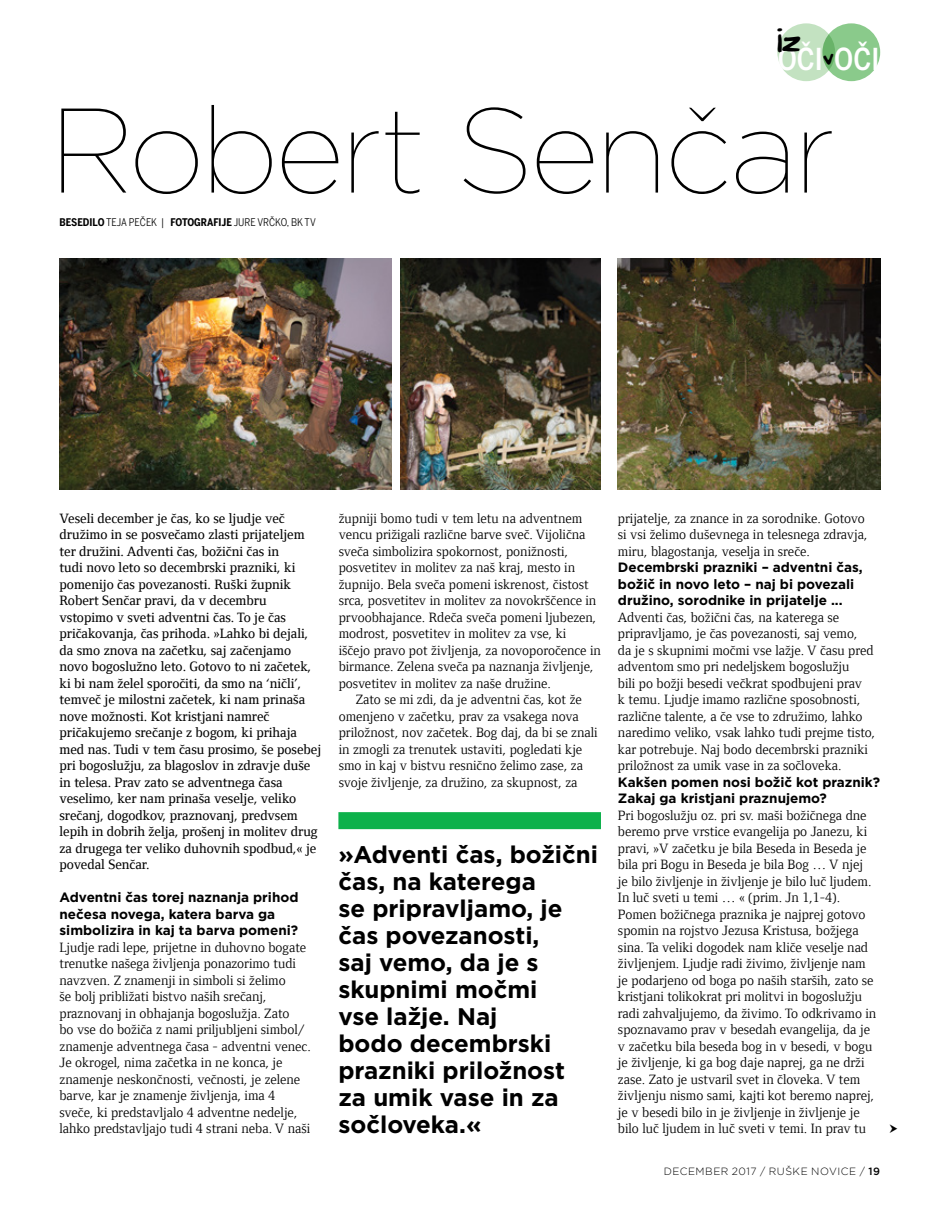
<style>
.page{position:relative;width:944px;height:1212px;background:#fff}
.page>*{position:absolute;margin:0;border:0;box-sizing:border-box;transform-origin:0 0}
.t1{font:100 120px "Gotham";letter-spacing:-.035em;color:#000}
.t2{font:30.45px "Hand Of Sean";color:#000}
.t3{font:500 30px "Benton Sans Cond";color:#fff}
.t4{font:700 24px/27px "Gotham";color:#000}
.t5{font:13.8px/16.5px "Foundry Form Serif";color:#000}
.t6{font:500 13.8px/16.5px "Foundry Form Serif";color:#000}
.t7{font:700 13.5px/16.5px "Gotham";color:#000}
.t8{font:10.5px "Benton Sans Cond";color:#000}
.t9{font:300 10.5px "Gotham";letter-spacing:.045em;color:#000}
.s1{font-weight:700}
.s2{font-weight:500}
</style>
<div class="page">
<div style="left:777px;top:23px;width:58px;height:58px;background:#c3e2c1;border-radius:50%"></div>
<div style="left:822px;top:23px;width:58px;height:58px;background:#8aca8b;border-radius:50%"></div>
<img style="left:60px;top:259px;width:332px;height:231px">
<img style="left:400px;top:259px;width:201px;height:231px">
<img style="left:618px;top:259px;width:262px;height:231px">
<div style="left:338px;top:812px;width:263px;height:17px;background:#0db14b"></div>
<p class="t2" style="left:777px;top:12px;width:58px">iz <sub>v</sub></p>
<p class="t1" style="left:49px;top:76px;width:786px">Robert Senčar</p>
<p class="t3" style="left:778px;top:42px;width:103px">OČI OČI</p>
<p class="t8" style="left:60px;top:216px;width:258px"><span class="s1">BESEDILO</span> TEJA PEČEK | <span class="s1">FOTOGRAFIJE</span> JURE VRČKO, BK TV</p>
<p class="t6" style="left:60px;top:510px;width:263px">Veseli december je čas, ko se ljudje več družimo in se posvečamo zlasti prijateljem ter družini. Adventi čas, božični čas in<br>tudi novo leto so decembrski prazniki, ki pomenijo čas povezanosti. Ruški župnik Robert Senčar pravi, da v decembru vstopimo v sveti adventni čas. To je čas pričakovanja, čas prihoda. »Lahko bi dejali, da smo znova na začetku, saj začenjamo novo bogoslužno leto. Gotovo to ni začetek, ki bi nam želel sporočiti, da smo na ‘ničli’, temveč je milostni začetek, ki nam prinaša nove možnosti. Kot kristjani namreč pričakujemo srečanje z bogom, ki prihaja med nas. Tudi v tem času prosimo, še posebej pri bogoslužju, za blagoslov in zdravje duše in telesa. Prav zato se adventnega časa veselimo, ker nam prinaša veselje, veliko srečanj, dogodkov, praznovanj, predvsem lepih in dobrih želja, prošenj in molitev drug za drugega ter veliko duhovnih spodbud,« je povedal Senčar.</p>
<p class="t7" style="left:60px;top:889px;width:240px">Adventni čas torej naznanja prihod nečesa novega, katera barva ga simbolizira in kaj ta barva pomeni?</p>
<p class="t5" style="left:60px;top:939px;width:253px">Ljudje radi lepe, prijetne in duhovno bogate trenutke našega življenja ponazorimo tudi navzven. Z znamenji in simboli si želimo<br>še bolj približati bistvo naših srečanj, praznovanj in obhajanja bogoslužja. Zato<br>bo vse do božiča z nami priljubljeni simbol/ znamenje adventnega časa - adventni venec.<br>Je okrogel, nima začetka in ne konca, je znamenje neskončnosti, večnosti, je zelene barve, kar je znamenje življenja, ima 4 sveče, ki predstavljalo 4 adventne nedelje, lahko predstavljajo tudi 4 strani neba. V naši</p>
<p class="t5" style="left:339px;top:510px;width:245px">župniji bomo tudi v tem letu na adventnem</p>
<p class="t5" style="left:339px;top:526px;width:248px">vencu prižigali različne barve sveč. Vijolična</p>
<p class="t5" style="left:339px;top:543px;width:231px">sveča simbolizira spokornost, ponižnosti,</p>
<p class="t5" style="left:339px;top:559px;width:238px">posvetitev in molitev za naš kraj, mesto in</p>
<p class="t5" style="left:339px;top:576px;width:252px">župnijo. Bela sveča pomeni iskrenost, čistost</p>
<p class="t5" style="left:339px;top:592px;width:259px">srca, posvetitev in molitev za novokrščence in</p>
<p class="t5" style="left:339px;top:609px;width:259px">prvoobhajance. Rdeča sveča pomeni ljubezen,</p>
<p class="t5" style="left:339px;top:625px;width:229px">modrost, posvetitev in molitev za vse, ki</p>
<p class="t5" style="left:339px;top:642px;width:264px">iščejo pravo pot življenja, za novoporočence in</p>
<p class="t5" style="left:339px;top:658px;width:256px">birmance. Zelena sveča pa naznanja življenje,</p>
<p class="t5" style="left:339px;top:675px;width:214px">posvetitev in molitev za naše družine.</p>
<p class="t5" style="left:356px;top:691px;width:228px">Zato se mi zdi, da je adventni čas, kot že</p>
<p class="t5" style="left:339px;top:708px;width:242px">omenjeno v začetku, prav za vsakega nova</p>
<p class="t5" style="left:339px;top:724px;width:260px">priložnost, nov začetek. Bog daj, da bi se znali</p>
<p class="t5" style="left:339px;top:741px;width:245px">in zmogli za trenutek ustaviti, pogledati kje</p>
<p class="t5" style="left:339px;top:757px;width:246px">smo in kaj v bistvu resnično želimo zase, za</p>
<p class="t5" style="left:339px;top:774px;width:240px">svoje življenje, za družino, za skupnost, za</p>
<p class="t4" style="left:338px;top:841px;width:261px">»Adventi čas, božični čas, na katerega<br>se pripravljamo, je čas povezanosti,<br>saj vemo, da je s skupnimi močmi<br>vse lažje. Naj<br>bodo decembrski prazniki priložnost za umik vase in za sočloveka.«</p>
<p class="t5" style="left:618px;top:510px;width:251px">prijatelje, za znance in za sorodnike. Gotovo si vsi želimo duševnega in telesnega zdravja, miru, blagostanja, veselja in sreče.</p>
<p class="t7" style="left:618px;top:559px;width:246px">Decembrski prazniki – adventni čas, božič in novo leto – naj bi povezali družino, sorodnike in prijatelje ...</p>
<p class="t5" style="left:618px;top:609px;width:259px">Adventi čas, božični čas, na katerega se pripravljamo, je čas povezanosti, saj vemo,<br>da je s skupnimi močmi vse lažje. V času pred adventom smo pri nedeljskem bogoslužju<br>bili po božji besedi večkrat spodbujeni prav<br>k temu. Ljudje imamo različne sposobnosti, različne talente, a če vse to združimo, lahko naredimo veliko, vsak lahko tudi prejme tisto, kar potrebuje. Naj bodo decembrski prazniki priložnost za umik vase in za sočloveka.</p>
<p class="t7" style="left:618px;top:773px;width:264px">Kakšen pomen nosi božič kot praznik?<br>Zakaj ga kristjani praznujemo?</p>
<p class="t5" style="left:618px;top:807px;width:260px">Pri bogoslužju oz. pri sv. maši božičnega dne beremo prve vrstice evangelija po Janezu, ki pravi, »V začetku je bila Beseda in Beseda je bila pri Bogu in Beseda je bila Bog … V njej je bilo življenje in življenje je bilo luč ljudem.<br>In luč sveti u temi … « (prim. Jn 1,1-4).<br>Pomen božičnega praznika je najprej gotovo spomin na rojstvo Jezusa Kristusa, božjega sina. Ta veliki dogodek nam kliče veselje nad življenjem. Ljudje radi živimo, življenje nam je podarjeno od boga po naših starših, zato se kristjani tolikokrat pri molitvi in bogoslužju radi zahvaljujemo, da živimo. To odkrivamo in spoznavamo prav v besedah evangelija, da je v začetku bila beseda bog in v besedi, v bogu je življenje, ki ga bog daje naprej, ga ne drži zase. Zato je ustvaril svet in človeka. V tem življenju nismo sami, kajti kot beremo naprej, je v besedi bilo in je življenje in življenje je bilo luč ljudem in luč sveti v temi. In prav tu</p>
<p class="t9" style="left:664px;top:1164px;width:218px">DECEMBER 2017 / RUŠKE NOVICE / <span class="s2">19</span></p>
</div>
